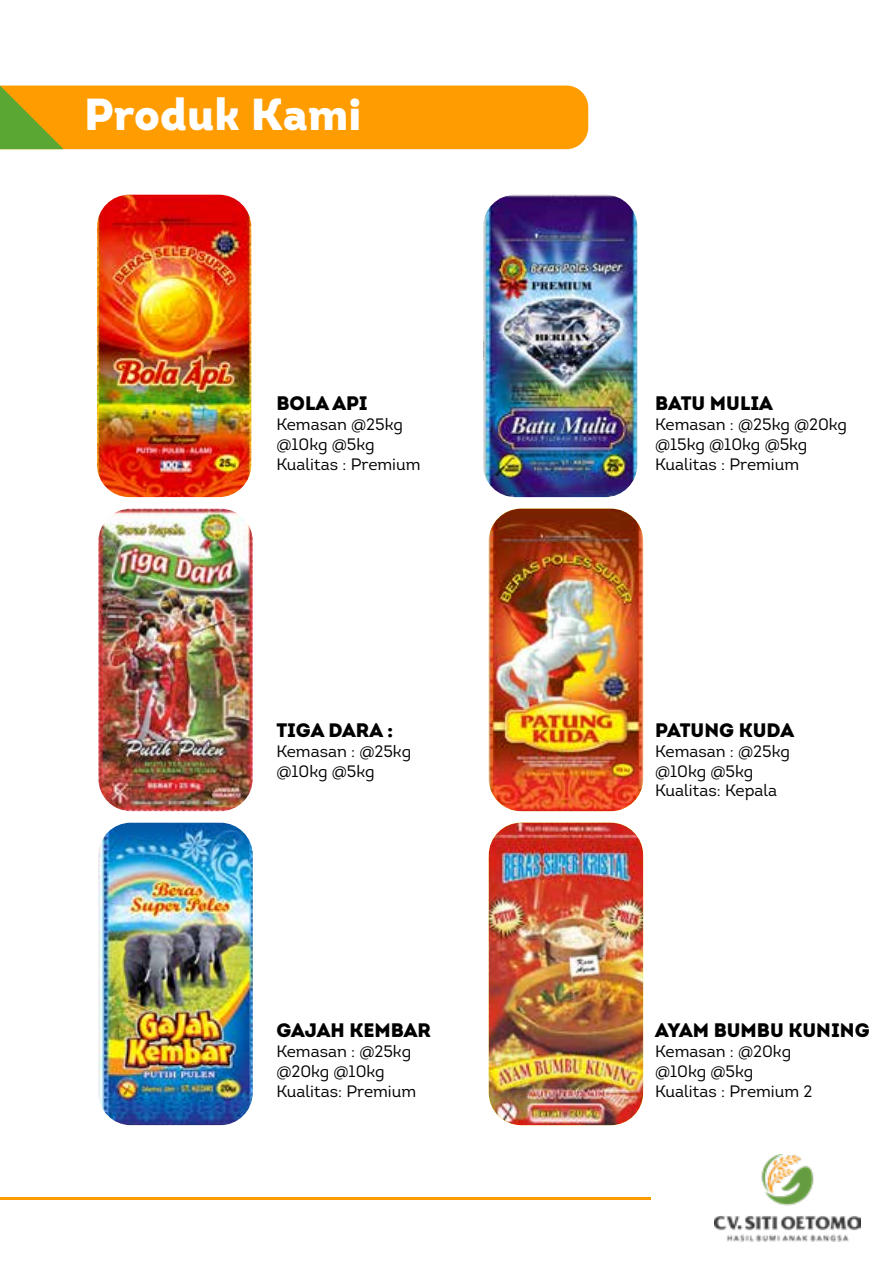
<style>
.page{position:relative;width:893px;height:1263px;background:#fff}
.page>*{position:absolute;margin:0;border:0;box-sizing:border-box;transform-origin:0 0}
.t1{font:900 44.7px "Intro";color:#fff}
.t2{font:19.5px "Intro Black Caps";color:#000}
.t3{font:16.5px/19.8px "Intro";color:#000}
</style>
<div class="page">
<div style="left:0;top:86px;width:588px;height:63px;background:#ff9d00"></div>
<img style="left:98px;top:823px;width:155px;height:302px">
<img style="left:97px;top:195px;width:154px;height:302px">
<img style="left:489px;top:509px;width:154px;height:302px">
<img style="left:98px;top:509px;width:155px;height:302px">
<img style="left:483px;top:195px;width:154px;height:302px">
<img style="left:489px;top:823px;width:154px;height:302px">
<hr style="left:0;top:1197px;width:651px;height:2px;background:#ff9d00">
<img style="left:714px;top:1155px;width:146px;height:87px">
<h1 class="t1" style="left:84px;top:85px;width:279px">Produk Kami</h1>
<p class="t2" style="left:276px;top:391px;width:93px">BOLA API</p>
<p class="t3" style="left:276px;top:415px;width:146px">Kemasan @25kg @10kg @5kg<br>Kualitas : Premium</p>
<p class="t2" style="left:276px;top:717px;width:118px">TIGA DARA :</p>
<p class="t3" style="left:276px;top:741px;width:136px">Kemasan : @25kg @10kg @5kg</p>
<p class="t2" style="left:276px;top:1018px;width:156px">GAJAH KEMBAR</p>
<p class="t3" style="left:276px;top:1042px;width:141px">Kemasan : @25kg @20kg @10kg<br>Kualitas: Premium</p>
<p class="t2" style="left:655px;top:391px;width:119px">BATU MULIA</p>
<p class="t3" style="left:655px;top:415px;width:194px">Kemasan : @25kg @20kg @15kg @10kg @5kg<br>Kualitas : Premium</p>
<p class="t2" style="left:655px;top:717px;width:140px">PATUNG KUDA</p>
<p class="t3" style="left:655px;top:741px;width:136px">Kemasan : @25kg @10kg @5kg<br>Kualitas: Kepala</p>
<p class="t2" style="left:655px;top:1018px;width:216px">AYAM BUMBU KUNING</p>
<p class="t3" style="left:655px;top:1042px;width:159px">Kemasan : @20kg @10kg @5kg<br>Kualitas : Premium 2</p>
</div>
